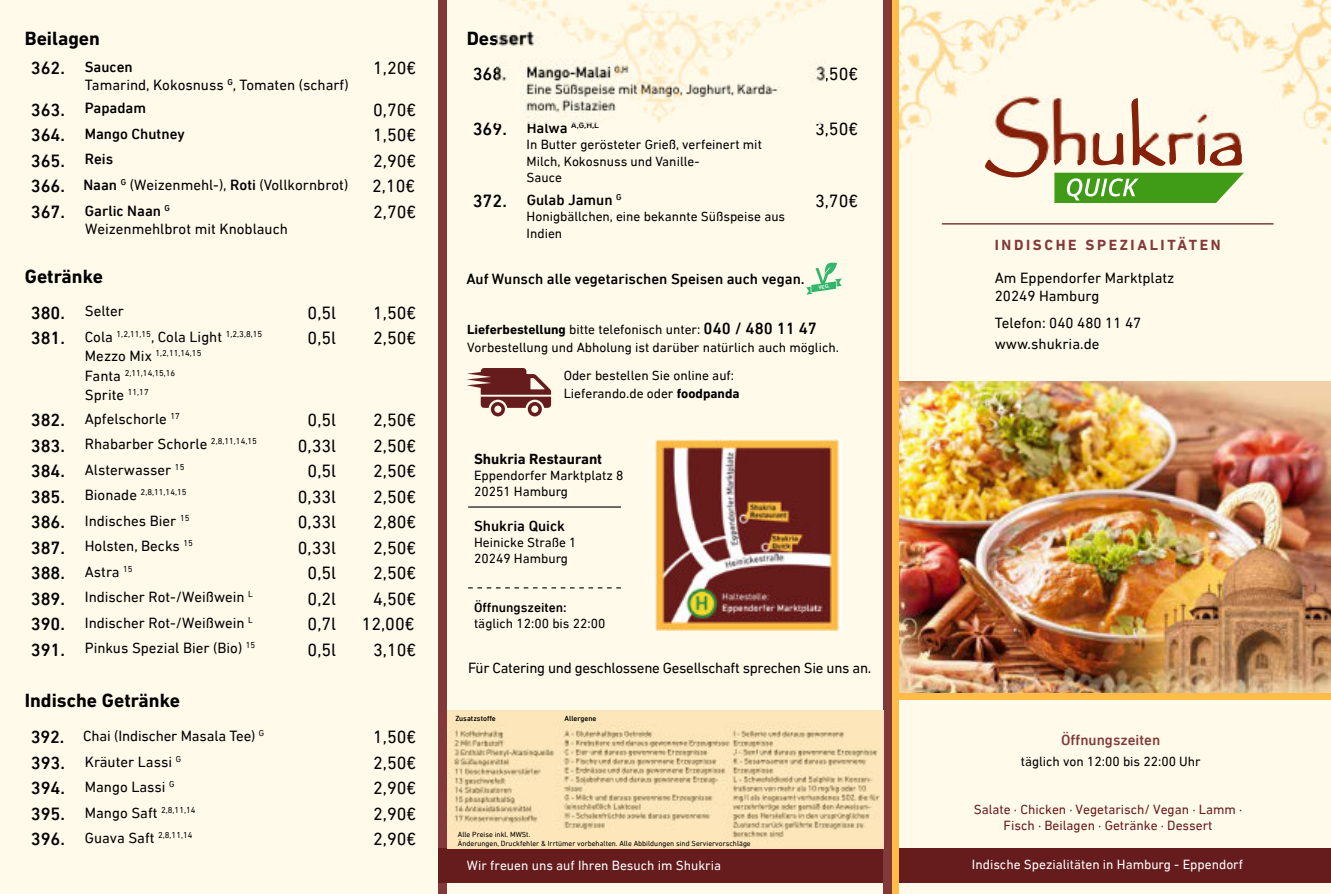
<style>
.page{position:relative;width:1331px;height:894px;background:#fff}
.page>*{position:absolute;margin:0;border:0;box-sizing:border-box;transform-origin:0 0}
.t1{font:700 19.5px "DIN Next LT Pro";color:#000}
.t2{font:18px "DIN Next LT Pro";color:#000}
.t3{font:18px "Times New Roman";color:#000}
.t4{font:500 18px "DIN Next LT Pro";color:#000}
.t5{font:15px/18px "DIN Next LT Pro";color:#000}
.t6{font:500 15px "DIN Next LT Pro";color:#000}
.t7{font:15px "DIN Next LT Pro";letter-spacing:-.02em;color:#000}
.t8{font:700 15px "DIN Next LT Pro";letter-spacing:.175em;color:#833939}
.t9{font:700 15px "DIN Next LT Pro";color:#070504}
.t10{font:500 15px "DIN Next LT Pro";color:#833939}
.t11{font:13.5px/16.2px "DIN Next LT Pro";color:#000}
.t12{font:13.5px "DIN Next LT Pro";color:#fff}
.t13{font:13.5px/16.2px "DIN Next LT Pro";color:#671b1c;text-align:center}
.t14{font:500 13.5px "DIN Next LT Pro";color:#000}
.t15{font:8.7px "DIN Next LT Pro";color:#000}
.t16{font:500 8.7px "DIN Next LT Pro";color:#000}
.t17{font:7.5px/9px "DIN Next LT Pro";color:#000}
.t18{font:500 7.5px "DIN Next LT Pro";color:#000}
.t19{font:4.65px "Arial Rounded MT Bold";color:#fff}
.s1{font-weight:500;font-size:18px}
.s2{font-weight:500}
.s3{font-size:18px}
.s4{font-size:15px}
.s5{font-weight:700}
.s6{font-weight:500;font-size:16.5px}
</style>
<div class="page">
<div style="left:885px;top:0;width:446px;height:893px;background:#fffaea"></div>
<img style="left:899px;top:382px;width:432px;height:310px">
<svg style="left:985px;top:98px;width:259px;height:105px"></svg>
<hr style="left:942px;top:223px;width:331px;height:1px;background:#833939">
<img style="left:899px;top:0;width:196px;height:159px">
<div style="left:0;top:0;width:439px;height:893px;background:#fffaea"></div>
<div style="left:447px;top:0;width:445px;height:893px;background:#fffaea"></div>
<hr style="left:468px;top:506px;width:153px;height:1px;background:#000">
<div style="left:439px;top:0;width:8px;height:893px;background:#833939"></div>
<div style="left:439px;top:848px;width:892px;height:34px;background:#661c1c"></div>
<img style="left:496px;top:0;width:329px;height:123px">
<div style="left:883px;top:692px;width:448px;height:7px;background:#ffbd47"></div>
<div style="left:892px;top:0;width:7px;height:893px;background:#ffbd47"></div>
<div style="left:883px;top:0;width:9px;height:893px;background:#833939"></div>
<img style="left:447px;top:710px;width:436px;height:138px">
<svg style="left:468px;top:587px;width:153px;height:1px"></svg>
<img style="left:653px;top:439px;width:189px;height:191px">
<svg style="left:467px;top:368px;width:85px;height:48px"></svg>
<svg style="left:806px;top:262px;width:36px;height:32px"></svg>
<img style="left:1142px;top:0;width:189px;height:144px">
<h1 class="t1" style="left:25px;top:30px;width:77px">Beilagen</h1>
<p class="t5" style="left:85px;top:59px;width:265px;text-indent:-54px"><span class="s1">362.</span> <span class="s2">Saucen<br></span>Tamarind, Kokosnuss <sup>G</sup>, Tomaten (scharf)</p>
<p class="t2" style="left:373px;top:60px;width:45px">1,20€</p>
<p class="t6" style="left:31px;top:101px;width:117px"><span class="s3">363.</span> Papadam</p>
<p class="t2" style="left:373px;top:102px;width:45px">0,70€</p>
<p class="t6" style="left:31px;top:126px;width:155px"><span class="s3">364.</span> Mango Chutney</p>
<p class="t2" style="left:373px;top:127px;width:45px">1,50€</p>
<p class="t4" style="left:31px;top:151px;width:84px">365. <span class="s4">Reis</span></p>
<p class="t2" style="left:373px;top:153px;width:45px">2,90€</p>
<p class="t5" style="left:31px;top:177px;width:319px"><span class="s1">366.</span> <span class="s2">Naan</span> <sup>G</sup> (Weizenmehl-), <span class="s2">Roti</span> (Vollkornbrot)</p>
<p class="t2" style="left:372px;top:178px;width:45px">2,10€</p>
<p class="t5" style="left:85px;top:202px;width:204px;text-indent:-54px"><span class="s1">367.</span> <span class="s2">Garlic Naan</span> <sup>G<br></sup>Weizenmehlbrot mit Knoblauch</p>
<p class="t2" style="left:373px;top:204px;width:45px">2,70€</p>
<p class="t3" style="left:187px;top:81px;width:92px">Linsensuppe</p>
<h1 class="t1" style="left:25px;top:268px;width:80px">Getränke</h1>
<p class="t5" style="left:31px;top:303px;width:95px"><span class="s1">380.</span> Selter</p>
<p class="t2" style="left:308px;top:304px;width:30px">0,5l</p>
<p class="t2" style="left:373px;top:304px;width:45px">1,50€</p>
<p class="t15" style="left:31px;top:330px;width:233px"><span class="s1">381.</span> <span class="s4">Cola</span> 1,2,11,15<span class="s4">, Cola Light</span> 1,2,3,8,15</p>
<p class="t15" style="left:85px;top:349px;width:118px"><span class="s4">Mezzo Mix</span> 1,2,11,14,15</p>
<p class="t15" style="left:85px;top:369px;width:92px"><span class="s4">Fanta</span> 2,11,14,15,16</p>
<p class="t5" style="left:85px;top:387px;width:65px">Sprite <sup>11,17</sup></p>
<p class="t2" style="left:308px;top:330px;width:30px">0,5l</p>
<p class="t2" style="left:373px;top:330px;width:45px">2,50€</p>
<p class="t5" style="left:31px;top:410px;width:151px"><span class="s1">382.</span> Apfelschorle <sup>17</sup></p>
<p class="t2" style="left:308px;top:412px;width:30px">0,5l</p>
<p class="t2" style="left:373px;top:412px;width:45px">2,50€</p>
<p class="t5" style="left:31px;top:436px;width:228px"><span class="s1">383.</span> Rhabarber Schorle <sup>2,8,11,14,15</sup></p>
<p class="t2" style="left:298px;top:437px;width:40px">0,33l</p>
<p class="t2" style="left:373px;top:437px;width:45px">2,50€</p>
<p class="t5" style="left:31px;top:461px;width:155px"><span class="s1">384.</span> Alsterwasser <sup>15</sup></p>
<p class="t2" style="left:308px;top:463px;width:30px">0,5l</p>
<p class="t2" style="left:373px;top:463px;width:45px">2,50€</p>
<p class="t15" style="left:31px;top:488px;width:157px"><span class="s1">385.</span> <span class="s4">Bionade</span> 2,8,11,14,15</p>
<p class="t2" style="left:298px;top:488px;width:40px">0,33l</p>
<p class="t2" style="left:373px;top:488px;width:45px">2,50€</p>
<p class="t5" style="left:31px;top:512px;width:160px"><span class="s1">386.</span> Indisches Bier <sup>15</sup></p>
<p class="t2" style="left:298px;top:514px;width:40px">0,33l</p>
<p class="t2" style="left:373px;top:514px;width:45px">2,80€</p>
<p class="t5" style="left:31px;top:538px;width:164px"><span class="s1">387.</span> Holsten, Becks <sup>15</sup></p>
<p class="t2" style="left:298px;top:539px;width:40px">0,33l</p>
<p class="t2" style="left:373px;top:539px;width:45px">2,50€</p>
<p class="t5" style="left:31px;top:563px;width:103px"><span class="s1">388.</span> Astra <sup>15</sup></p>
<p class="t2" style="left:308px;top:565px;width:30px">0,5l</p>
<p class="t2" style="left:373px;top:565px;width:45px">2,50€</p>
<p class="t5" style="left:31px;top:589px;width:224px"><span class="s1">389.</span> Indischer Rot-/Weißwein <sup>L</sup></p>
<p class="t2" style="left:308px;top:590px;width:30px">0,2l</p>
<p class="t2" style="left:373px;top:590px;width:45px">4,50€</p>
<p class="t5" style="left:31px;top:614px;width:224px"><span class="s1">390.</span> Indischer Rot-/Weißwein <sup>L</sup></p>
<p class="t2" style="left:308px;top:616px;width:30px">0,7l</p>
<p class="t2" style="left:362px;top:616px;width:54px">12,00€</p>
<p class="t5" style="left:31px;top:640px;width:226px"><span class="s1">391.</span> Pinkus Spezial Bier (Bio) <sup>15</sup></p>
<p class="t2" style="left:308px;top:641px;width:30px">0,5l</p>
<p class="t2" style="left:373px;top:641px;width:45px">3,10€</p>
<h1 class="t1" style="left:25px;top:692px;width:157px">Indische Getränke</h1>
<p class="t5" style="left:31px;top:727px;width:235px"><span class="s1">392.</span> Chai (Indischer Masala Tee) <sup>G</sup></p>
<p class="t2" style="left:373px;top:728px;width:45px">1,50€</p>
<p class="t5" style="left:31px;top:753px;width:152px"><span class="s1">393.</span> Kräuter Lassi <sup>G</sup></p>
<p class="t2" style="left:373px;top:754px;width:45px">2,50€</p>
<p class="t5" style="left:31px;top:778px;width:145px"><span class="s1">394.</span> Mango Lassi <sup>G</sup></p>
<p class="t2" style="left:373px;top:779px;width:45px">2,90€</p>
<p class="t5" style="left:31px;top:804px;width:166px"><span class="s1">395.</span> Mango Saft <sup>2,8,11,14</sup></p>
<p class="t2" style="left:373px;top:805px;width:45px">2,90€</p>
<p class="t5" style="left:31px;top:829px;width:163px"><span class="s1">396.</span> Guava Saft <sup>2,8,11,14</sup></p>
<p class="t2" style="left:373px;top:830px;width:45px">2,90€</p>
<p class="t16" style="left:473px;top:121px;width:128px"><span class="s3">369.</span> <span class="s4">Halwa</span> A,G,H,L</p>
<p class="t11" style="left:527px;top:137px;width:237px">In Butter gerösteter Grieß, verfeinert mit<br>Milch, Kokosnuss und Vanille-<br>Sauce</p>
<p class="t6" style="left:473px;top:192px;width:150px"><span class="s3">372.</span> Gulab Jamun <sup>G</sup></p>
<p class="t11" style="left:527px;top:209px;width:260px">Honigbällchen, eine bekannte Süßspeise aus<br>Indien</p>
<p class="t2" style="left:815px;top:66px;width:45px">3,50€</p>
<p class="t2" style="left:815px;top:121px;width:45px">3,50€</p>
<p class="t2" style="left:815px;top:193px;width:45px">3,70€</p>
<p class="t6" style="left:466px;top:271px;width:340px">Auf Wunsch alle vegetarischen Speisen auch vegan.</p>
<p class="t11" style="left:467px;top:321px;width:373px;line-height:18px"><span class="s5">Lieferbestellung</span> bitte telefonisch unter: <span class="s6">040 / 480 11 47<br></span>Vorbestellung und Abholung ist darüber natürlich auch möglich.</p>
<p class="t19" style="left:818px;top:285px;width:13px;rotate:-8deg">VEG.</p>
<p class="t11" style="left:564px;top:367px;width:177px;line-height:18px">Oder bestellen Sie online auf:<br>Lieferando.de oder <span class="s5">foodpanda</span></p>
<p class="t9" style="left:474px;top:452px;width:130px">Shukria Restaurant</p>
<p class="t11" style="left:474px;top:468px;width:151px">Eppendorfer Marktplatz 8<br>20251 Hamburg</p>
<p class="t6" style="left:474px;top:518px;width:93px">Shukria Quick</p>
<p class="t11" style="left:474px;top:535px;width:104px">Heinicke Straße 1<br>20249 Hamburg</p>
<p class="t14" style="left:474px;top:600px;width:94px">Öffnungszeiten:</p>
<p class="t11" style="left:474px;top:616px;width:133px">täglich 12:00 bis 22:00</p>
<p class="t7" style="left:468px;top:661px;width:405px">Für Catering und geschlossene Gesellschaft sprechen Sie uns an.</p>
<p class="t18" style="left:455px;top:714px;width:42px">Zusatzstoffe</p>
<p class="t18" style="left:565px;top:714px;width:33px">Allergene</p>
<p class="t17" style="left:458px;top:830px;width:294px">Alle Preise inkl. MWSt.<br>Änderungen, Druckfehler &amp; Irrtümer vorbehalten. Alle Abbildungen sind Serviervorschläge</p>
<p class="t12" style="left:467px;top:858px;width:256px">Wir freuen uns auf Ihren Besuch im Shukria</p>
<p class="t8" style="left:995px;top:239px;width:227px">INDISCHE SPEZIALITÄTEN</p>
<p class="t5" style="left:995px;top:270px;width:181px">Am Eppendorfer Marktplatz<br>20249 Hamburg</p>
<p class="t5" style="left:995px;top:315px;width:148px">Telefon: 040 480 11 47</p>
<p class="t5" style="left:995px;top:336px;width:106px">www.shukria.de</p>
<p class="t10" style="left:1061px;top:732px;width:101px">Öffnungszeiten</p>
<p class="t11" style="left:1021px;top:753px;width:182px">täglich von 12:00 bis 22:00 Uhr</p>
<p class="t13" style="left:974px;top:801px;width:270px">Salate · Chicken · Vegetarisch/ Vegan · Lamm ·<br>Fisch · Beilagen · Getränke · Dessert</p>
<p class="t12" style="left:972px;top:858px;width:273px">Indische Spezialitäten in Hamburg - Eppendorf</p>
</div>
